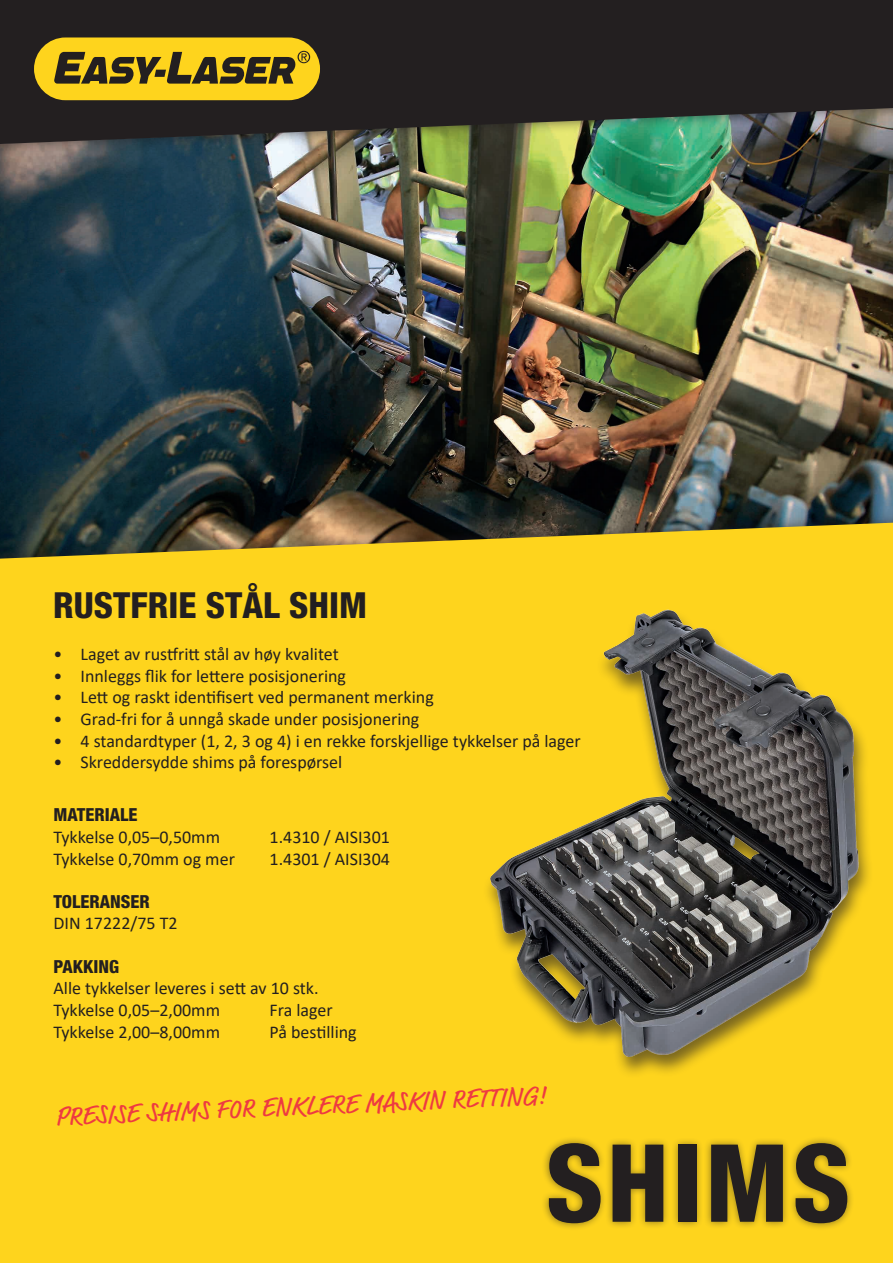
<style>
.page{position:relative;width:893px;height:1263px;background:#fff}
.page>*{position:absolute;margin:0;border:0;box-sizing:border-box;transform-origin:0 0}
.t1{font:800 condensed 108px "Helvetica Neue";letter-spacing:.03em;color:#231f20}
.t2{font:800 condensed 36px "Helvetica Neue";color:#231f20}
.Dokumentera-rubrik_b{font:27px "Market";color:#ee3a41}
.t3{font:18px "Calibri";color:#231f20}
.t4{font:800 condensed 18px "Helvetica Neue";color:#231f20}
</style>
<div class="page">
<img style="left:0;top:156px;width:893px;height:355px">
<div style="left:0;top:523px;width:893px;height:740px;background:#fed41d"></div>
<div style="left:0;top:0;width:893px;height:156px;background:#231f20;opacity:.6"></div>
<svg style="left:0;top:0;width:893px;height:144px;background:#2b2b28"></svg>
<div style="left:34px;top:37px;width:286px;height:63px;background:#fed41d;border-radius:31px"></div>
<svg style="left:54px;top:51px;width:256px;height:33px"></svg>
<div style="left:541px;top:1135px;width:313px;height:96px;background:#231f20;opacity:.5"></div>
<div style="left:482px;top:610px;width:392px;height:469px;background:#231f20;opacity:.6"></div>
<img style="left:485px;top:604px;width:378px;height:459px">
<p class="t2" style="left:53px;top:583px;width:315px">RUSTFRIE STÅL SHIM</p>
<p class="t3" style="left:54px;top:642px;width:287px">• Laget av rustfritt stål av høy kvalitet</p>
<p class="t3" style="left:54px;top:663px;width:294px">• Innleggs flik for lettere posisjonering</p>
<p class="t3" style="left:54px;top:685px;width:382px">• Lett og raskt identifisert ved permanent merking</p>
<p class="t3" style="left:54px;top:706px;width:367px">• Grad-fri for å unngå skade under posisjonering</p>
<p class="t3" style="left:54px;top:728px;width:529px">• 4 standardtyper (1, 2, 3 og 4) i en rekke forskjellige tykkelser på lager</p>
<p class="t3" style="left:54px;top:750px;width:290px">• Skreddersydde shims på forespørsel</p>
<p class="t4" style="left:54px;top:804px;width:85px">MATERIALE</p>
<p class="t3" style="left:54px;top:825px;width:168px">Tykkelse 0,05–0,50mm</p>
<p class="t3" style="left:270px;top:825px;width:122px">1.4310 / AISI301</p>
<p class="t3" style="left:54px;top:846px;width:183px">Tykkelse 0,70mm og mer</p>
<p class="t3" style="left:270px;top:846px;width:122px">1.4301 / AISI304</p>
<p class="t4" style="left:54px;top:890px;width:98px">TOLERANSER</p>
<p class="t3" style="left:54px;top:911px;width:126px">DIN 17222/75 T2</p>
<p class="t4" style="left:54px;top:955px;width:67px">PAKKING</p>
<p class="t3" style="left:54px;top:976px;width:267px">Alle tykkelser leveres i sett av 10 stk.</p>
<p class="t3" style="left:54px;top:997px;width:168px">Tykkelse 0,05–2,00mm</p>
<p class="t3" style="left:270px;top:997px;width:65px">Fra lager</p>
<p class="t3" style="left:54px;top:1019px;width:168px">Tykkelse 2,00–8,00mm</p>
<p class="t3" style="left:270px;top:1019px;width:89px">På bestilling</p>
<p class="Dokumentera-rubrik_b" style="left:54px;top:1098px;width:493px;rotate:-2deg">PRESISE SHIMS FOR ENKLERE MASKIN RETTING!</p>
<p class="t1" style="left:546px;top:1116px;width:306px">SHIMS</p>
</div>
